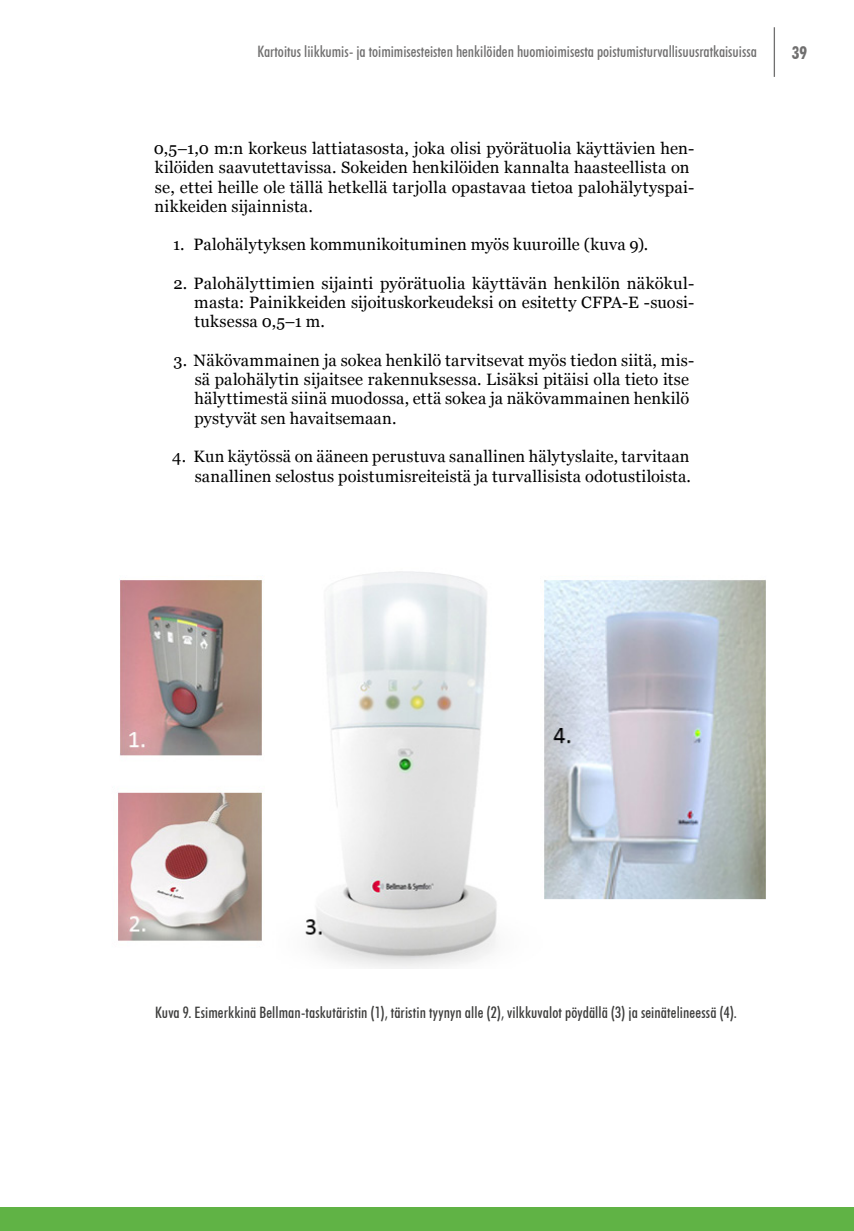
<style>
.page{position:relative;width:854px;height:1231px;background:#fff}
.page>*{position:absolute;margin:0;border:0;box-sizing:border-box;transform-origin:0 0}
.t1{font:700 condensed 17.5px "Futura BT";color:#706f6f}
.t2{font:16.45px/19.2px "Georgia";letter-spacing:.01em;color:#000}
.t3{font:500 condensed 15.75px "Futura BT";letter-spacing:.01em;color:#3c3c3b}
.t4{font:500 condensed 15.75px "Futura BT";color:#706f6f}
</style>
<div class="page">
<hr style="left:773px;top:27px;width:1px;height:50px;background:#706f6f">
<div style="left:0;top:1207px;width:853px;height:23px;background:#60b345"></div>
<img style="left:118px;top:571px;width:648px;height:397px">
<p class="t4" style="left:257px;top:42px;width:500px">Kartoitus liikkumis- ja toimimisesteisten henkilöiden huomioimisesta poistumisturvallisuusratkaisuissa</p>
<p class="t1" style="left:791px;top:42px;width:17px">39</p>
<p class="t2" style="left:154px;top:138px;width:542px">0,5–1,0 m:n korkeus lattiatasosta, joka olisi pyörätuolia käyttävien hen&shy;kilöiden saavutettavissa. Sokeiden henkilöiden kannalta haasteellista on se, ettei heille ole tällä hetkellä tarjolla opastavaa tietoa palohälytyspai&shy;nikkeiden sijainnista.</p>
<p class="t2" style="left:173px;top:234px;width:476px">1. Palohälytyksen kommunikoituminen myös kuuroille (kuva 9).</p>
<p class="t2" style="left:194px;top:273px;width:501px;text-align:justify;text-indent:-21px">2. Palohälyttimien sijainti pyörätuolia käyttävän henkilön näkökul&shy;masta: Painikkeiden sijoituskorkeudeksi on esitetty CFPA-E -suosi&shy;tuksessa 0,5–1 m.</p>
<p class="t2" style="left:194px;top:350px;width:501px;text-indent:-21px">3. Näkövammainen ja sokea henkilö tarvitsevat myös tiedon siitä, mis&shy;sä palohälytin sijaitsee rakennuksessa. Lisäksi pitäisi olla tieto itse hälyttimestä siinä muodossa, että sokea ja näkövammainen henkilö pystyvät sen havaitsemaan.</p>
<p class="t2" style="left:172px;top:446px;width:520px;text-align:right">4. Kun käytössä on ääneen perustuva sanallinen hälytyslaite, tarvitaan sanallinen selostus poistumisreiteistä ja turvallisista odotustiloista.</p>
<p class="t3" style="left:155px;top:1003px;width:583px">Kuva 9. Esimerkkinä Bellman-taskutäristin (1), täristin tyynyn alle (2), vilkkuvalot pöydällä (3) ja seinätelineessä (4).</p>
</div>
